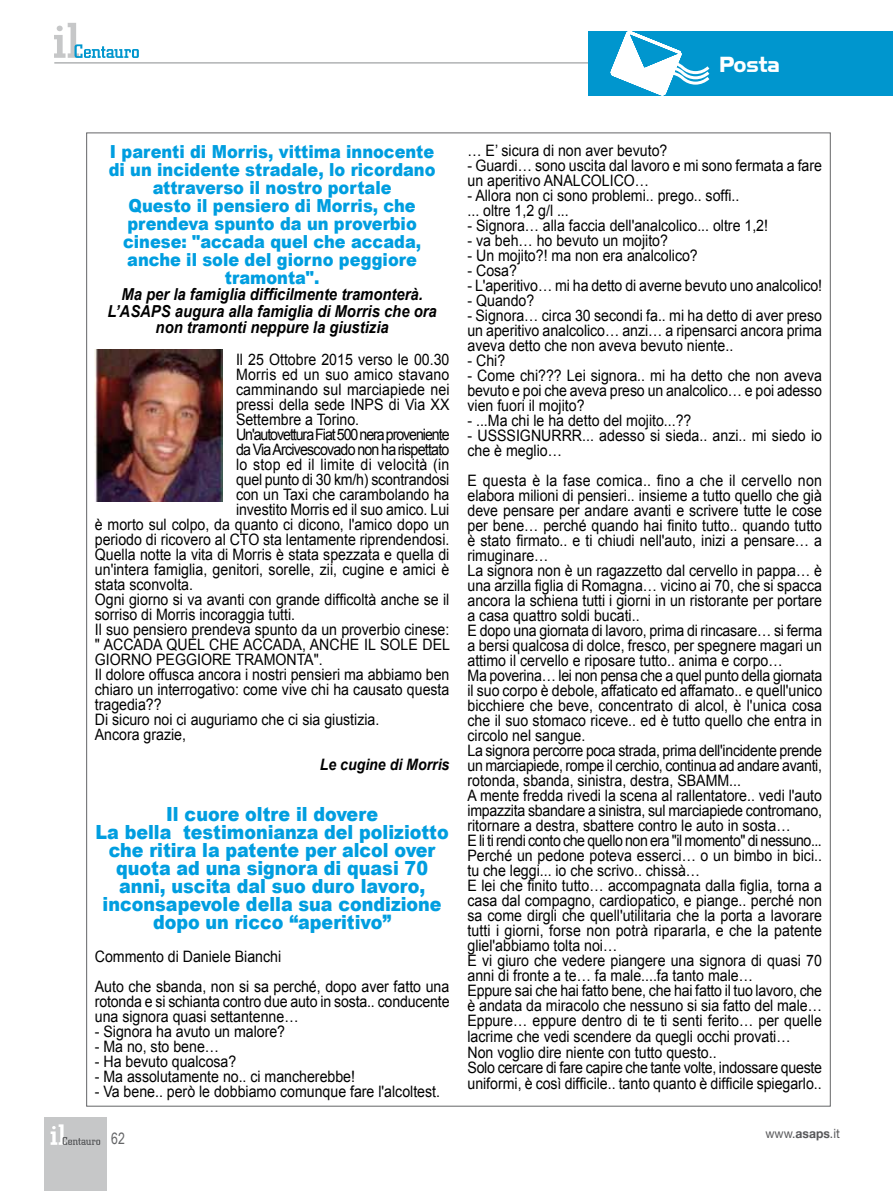
<style>
.page{position:relative;width:893px;height:1191px;background:#fff}
.page>*{position:absolute;margin:0;border:0;box-sizing:border-box;transform-origin:0 0}
.t1{font:900 19.5px/18px "Arial";color:#009ee0;text-align:center;scale:.9 1}
.t2{font:700 19.5px "Highland Gothic FLF";letter-spacing:-.01em;color:#fff}
.t3{font:900 18px/18px "Arial";color:#009ee0;text-align:center;scale:.9 1}
.t4{font:italic 700 16.5px/16.5px "Arial";color:#000;text-align:center;scale:.9 1}
.t5{font:15.75px/15px "Arial";color:#000;scale:.9 1}
.t6{font:15.75px "Arial";letter-spacing:-.075em;color:#000;scale:.9 1}
.t7{font:15.75px "Arial";letter-spacing:-.05em;color:#000;scale:.9 1}
.t8{font:15.75px "Arial";letter-spacing:.02em;color:#000;scale:.9 1}
.t9{font:italic 700 15.75px "Arial";color:#000;scale:.9 1}
.t10{font:15.75px "Arial Narrow";color:#646567;scale:.95 1}
.t11{font:12.75px "Helvetica Neue";color:#58585a;scale:.95 1}
.s1{font-weight:700}
</style>
<div class="page">
<hr style="left:54px;top:62px;width:566px;height:2px;background:#b1b3b4">
<svg style="left:54px;top:23px;width:85px;height:35px"></svg>
<div style="left:588px;top:31px;width:305px;height:65px;background:#0096ce"></div>
<svg style="left:610px;top:31px;width:100px;height:65px"></svg>
<div style="left:45px;top:1117px;width:62px;height:74px;background:#c6c7c8"></div>
<svg style="left:51px;top:1124px;width:49px;height:21px"></svg>
<img style="left:95px;top:350px;width:127px;height:151px">
<p class="t2" style="left:720px;top:51px;width:61px">Posta</p>
<p class="t3" style="left:109px;top:142px;width:365px">I parenti di Morris, vittima innocente di un incidente stradale, lo ricordano attraverso il nostro portale<br>Questo il pensiero di Morris, che prendeva spunto da un proverbio cinese: "accada quel che accada, anche il sole del giorno peggiore tramonta".</p>
<p class="t4" style="left:108px;top:287px;width:367px">Ma per la famiglia difficilmente tramonterà.<br>L’ASAPS augura alla famiglia di Morris che ora non tramonti neppure la giustizia</p>
<p class="t5" style="left:236px;top:352px;width:239px">Il 25 Ottobre 2015 verso le 00.30</p>
<p class="t5" style="left:236px;top:367px;width:239px">Morris ed un suo amico stavano</p>
<p class="t5" style="left:236px;top:382px;width:239px">camminando sul marciapiede nei</p>
<p class="t5" style="left:236px;top:397px;width:239px">pressi della sede INPS di Via XX</p>
<p class="t5" style="left:236px;top:412px;width:138px">Settembre a Torino.</p>
<p class="t6" style="left:236px;top:424px;width:239px">Un'autovettura Fiat 500 nera proveniente</p>
<p class="t7" style="left:236px;top:439px;width:239px">da Via Arcivescovado non ha rispettato</p>
<p class="t8" style="left:236px;top:454px;width:239px">lo stop ed il limite di velocità (in</p>
<p class="t5" style="left:236px;top:472px;width:239px">quel punto di 30 km/h) scontrandosi</p>
<p class="t5" style="left:236px;top:487px;width:239px">con un Taxi che carambolando ha</p>
<p class="t5" style="left:236px;top:502px;width:239px">investito Morris ed il suo amico. Lui</p>
<p class="t5" style="left:95px;top:517px;width:395px">è morto sul colpo, da quanto ci dicono, l'amico dopo un</p>
<p class="t5" style="left:95px;top:532px;width:395px">periodo di ricovero al CTO sta lentamente riprendendosi.</p>
<p class="t5" style="left:95px;top:547px;width:395px">Quella notte la vita di Morris è stata spezzata e quella di</p>
<p class="t5" style="left:95px;top:562px;width:395px">un'intera famiglia, genitori, sorelle, zii, cugine e amici è</p>
<p class="t5" style="left:95px;top:577px;width:111px">stata sconvolta.</p>
<p class="t5" style="left:95px;top:592px;width:395px">Ogni giorno si va avanti con grande difficoltà anche se il</p>
<p class="t5" style="left:95px;top:607px;width:224px">sorriso di Morris incoraggia tutti.</p>
<p class="t5" style="left:95px;top:622px;width:395px">Il suo pensiero prendeva spunto da un proverbio cinese:</p>
<p class="t5" style="left:95px;top:637px;width:396px">" ACCADA QUEL CHE ACCADA, ANCHE IL SOLE DEL</p>
<p class="t5" style="left:95px;top:652px;width:255px">GIORNO PEGGIORE TRAMONTA".</p>
<p class="t5" style="left:95px;top:667px;width:395px">Il dolore offusca ancora i nostri pensieri ma abbiamo ben</p>
<p class="t5" style="left:95px;top:682px;width:395px">chiaro un interrogativo: come vive chi ha causato questa</p>
<p class="t5" style="left:95px;top:697px;width:76px">tragedia??</p>
<p class="t5" style="left:95px;top:712px;width:318px">Di sicuro noi ci auguriamo che ci sia giustizia.</p>
<p class="t5" style="left:95px;top:727px;width:103px">Ancora grazie,</p>
<p class="t9" style="left:320px;top:753px;width:146px">Le cugine di Morris</p>
<p class="t1" style="left:95px;top:804px;width:394px">Il cuore oltre il dovere<br>La bella testimonianza del poliziotto che ritira la patente per alcol over quota ad una signora di quasi 70 anni, uscita dal suo duro lavoro, inconsapevole della sua condizione dopo un ricco “aperitivo”</p>
<p class="t5" style="left:95px;top:941px;width:395px;line-height:30px">Commento di Daniele Bianchi<br>Auto che sbanda, non si sa perché, dopo aver fatto una</p>
<p class="t5" style="left:95px;top:994px;width:396px">rotonda e si schianta contro due auto in sosta.. conducente una signora quasi settantenne…</p>
<p class="t5" style="left:95px;top:1024px;width:213px">- Signora ha avuto un malore?</p>
<p class="t5" style="left:95px;top:1039px;width:140px">- Ma no, sto bene…</p>
<p class="t5" style="left:95px;top:1054px;width:159px">- Ha bevuto qualcosa?</p>
<p class="t5" style="left:95px;top:1069px;width:291px">- Ma assolutamente no.. ci mancherebbe!</p>
<p class="t5" style="left:95px;top:1084px;width:385px">- Va bene.. però le dobbiamo comunque fare l'alcoltest.</p>
<p class="t10" style="left:111px;top:1126px;width:16px">62</p>
<p class="t5" style="left:467px;top:143px;width:224px">… E’ sicura di non aver bevuto?</p>
<p class="t5" style="left:467px;top:158px;width:396px">- Guardi… sono uscita dal lavoro e mi sono fermata a fare un aperitivo ANALCOLICO…</p>
<p class="t5" style="left:467px;top:188px;width:304px">- Allora non ci sono problemi.. prego.. soffi.. ... oltre 1,2 g/l ...</p>
<p class="t5" style="left:467px;top:218px;width:335px">- Signora… alla faccia dell'analcolico... oltre 1,2!</p>
<p class="t5" style="left:467px;top:233px;width:224px">- va beh… ho bevuto un mojito?</p>
<p class="t5" style="left:467px;top:248px;width:257px">- Un mojito?! ma non era analcolico?</p>
<p class="t5" style="left:467px;top:263px;width:57px">- Cosa?</p>
<p class="t5" style="left:467px;top:278px;width:395px">- L'aperitivo… mi ha detto di averne bevuto uno analcolico!</p>
<p class="t5" style="left:467px;top:293px;width:76px">- Quando?</p>
<p class="t5" style="left:467px;top:308px;width:395px;text-align:justify">- Signora… circa 30 secondi fa.. mi ha detto di aver preso un aperitivo analcolico… anzi… a ripensarci ancora prima aveva detto che non aveva bevuto niente..</p>
<p class="t5" style="left:467px;top:353px;width:43px">- Chi?</p>
<p class="t5" style="left:467px;top:368px;width:395px;text-align:justify">- Come chi??? Lei signora.. mi ha detto che non aveva bevuto e poi che aveva preso un analcolico… e poi adesso vien fuori il mojito?</p>
<p class="t5" style="left:467px;top:413px;width:250px">- ...Ma chi le ha detto del mojito...??</p>
<p class="t5" style="left:467px;top:428px;width:395px">- USSSIGNURRR... adesso si sieda.. anzi.. mi siedo io che è meglio…</p>
<p class="t5" style="left:467px;top:473px;width:396px">E questa è la fase comica.. fino a che il cervello non elabora milioni di pensieri.. insieme a tutto quello che già deve pensare per andare avanti e scrivere tutte le cose per bene… perché quando hai finito tutto.. quando tutto è stato firmato.. e ti chiudi nell'auto, inizi a pensare… a rimuginare…<br>La signora non è un ragazzetto dal cervello in pappa… è una arzilla figlia di Romagna… vicino ai 70, che si spacca ancora la schiena tutti i giorni in un ristorante per portare a casa quattro soldi bucati..<br>E dopo una giornata di lavoro, prima di rincasare… si ferma a bersi qualcosa di dolce, fresco, per spegnere magari un attimo il cervello e riposare tutto.. anima e corpo…<br>Ma poverina… lei non pensa che a quel punto della giornata il suo corpo è debole, affaticato ed affamato.. e quell'unico bicchiere che beve, concentrato di alcol, è l'unica cosa che il suo stomaco riceve.. ed è tutto quello che entra in circolo nel sangue.<br>La signora percorre poca strada, prima dell'incidente prende un marciapiede, rompe il cerchio, continua ad andare avanti, rotonda, sbanda, sinistra, destra, SBAMM...<br>A mente fredda rivedi la scena al rallentatore.. vedi l'auto impazzita sbandare a sinistra, sul marciapiede contromano, ritornare a destra, sbattere contro le auto in sosta…<br>E li ti rendi conto che quello non era "il momento" di nessuno...<br>Perché un pedone poteva esserci… o un bimbo in bici.. tu che leggi... io che scrivo.. chissà…<br>E lei che finito tutto… accompagnata dalla figlia, torna a casa dal compagno, cardiopatico, e piange.. perché non sa come dirgli che quell'utilitaria che la porta a lavorare tutti i giorni, forse non potrà ripararla, e che la patente gliel'abbiamo tolta noi…<br>E vi giuro che vedere piangere una signora di quasi 70 anni di fronte a te… fa male....fa tanto male…<br>Eppure sai che hai fatto bene, che hai fatto il tuo lavoro, che è andata da miracolo che nessuno si sia fatto del male… Eppure… eppure dentro di te ti senti ferito… per quelle lacrime che vedi scendere da quegli occhi provati…<br>Non voglio dire niente con tutto questo..<br>Solo cercare di fare capire che tante volte, indossare queste uniformi, è così difficile.. tanto quanto è difficile spiegarlo..</p>
<p class="t11" style="left:765px;top:1126px;width:80px">www.<span class="s1">asaps</span>.it</p>
</div>
